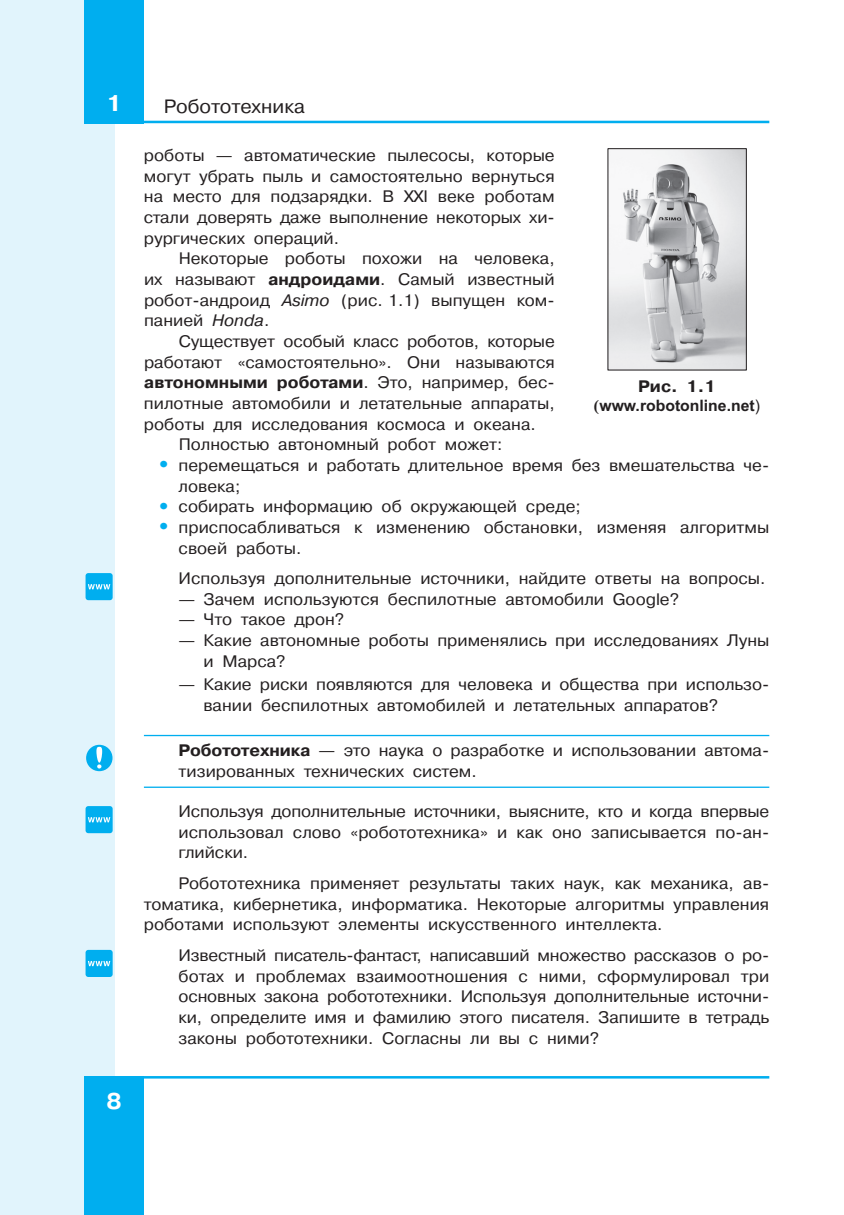
<style>
.page{position:relative;width:844px;height:1215px;background:#fff}
.page>*{position:absolute;margin:0;border:0;box-sizing:border-box;transform-origin:0 0}
.t1{font:700 22.75px "Pragmatica C San Pin";color:#fff}
.t2{font:19.25px "Pragmatica C San Pin";color:#231f20}
.t3{font:16.62px/20.7px "Pragmatica C San Pin";color:#231f20;text-align:justify}
.t4{font:700 16.62px "Pragmatica C San Pin";color:#231f20}
.t5{font:700 15.75px "Arial";color:#231f20}
.s1{font-weight:700}
.s2{font-style:italic}
.s3{font-weight:400}
.s4{font-family:"School Book C San Pin";font-weight:700;font-size:31.5px;color:#00aeef}
.s5{font-family:"School Book C San Pin";font-weight:400}
</style>
<div class="page">
<div style="left:0;top:0;width:114px;height:1214px;background:#e1f4fc"></div>
<div style="left:84px;top:1076px;width:60px;height:138px;background:#00aeef"></div>
<div style="left:84px;top:0;width:60px;height:123px;background:#00aeef"></div>
<hr style="left:84px;top:121px;width:685px;height:2px;background:#00aeef">
<hr style="left:84px;top:1076px;width:685px;height:2px;background:#00aeef">
<hr style="left:144px;top:735px;width:625px;height:1px;background:#00aeef">
<hr style="left:144px;top:786px;width:625px;height:2px;background:#00aeef">
<div style="left:86px;top:573px;width:27px;height:27px;background:#00aeef;border-radius:3px"></div>
<svg style="left:88px;top:584px;width:22px;height:5px"></svg>
<div style="left:86px;top:744px;width:26px;height:27px;background:#00aeef;border-radius:50%"></div>
<svg style="left:96px;top:747px;width:6px;height:21px"></svg>
<div style="left:86px;top:806px;width:27px;height:27px;background:#00aeef;border-radius:3px"></div>
<svg style="left:88px;top:817px;width:22px;height:5px"></svg>
<div style="left:86px;top:950px;width:27px;height:27px;background:#00aeef;border-radius:3px"></div>
<svg style="left:88px;top:961px;width:22px;height:5px"></svg>
<img style="left:609px;top:150px;width:135px;height:218px">
<h1 class="t1" style="left:106px;top:95px;width:17px">1</h1>
<p class="t2" style="left:164px;top:100px;width:143px">Робототехника</p>
<h1 class="t1" style="left:106px;top:1092px;width:17px">8</h1>
<p class="t3" style="left:144px;top:146px;width:412px">роботы — автоматические пылесосы, которые могут убрать пыль и самостоятельно вернуться на место для подзарядки. В XXI веке роботам стали доверять даже выполнение некоторых хи&shy;рургических операций.</p>
<p class="t3" style="left:144px;top:249px;width:412px;text-indent:35px">Некоторые роботы похожи на человека, их называют <span class="s1">андроидами</span>. Самый известный робот- андроид <span class="s2">Asimo</span> (рис. 1.1) выпущен ком&shy;панией <span class="s2">Honda</span>.</p>
<p class="t3" style="left:179px;top:332px;width:377px">Существует особый класс роботов, которые</p>
<p class="t3" style="left:144px;top:353px;width:412px">работают «самостоятельно». Они называются</p>
<p class="t4" style="left:144px;top:376px;width:412px">автономными роботами<span class="s3">. Это, например, бес-</span></p>
<p class="t3" style="left:144px;top:394px;width:412px">пилотные автомобили и летательные аппараты,</p>
<p class="t3" style="left:144px;top:415px;width:393px">роботы для исследования космоса и океана.</p>
<p class="t3" style="left:179px;top:435px;width:325px">Полностью автономный робот может:</p>
<p class="t3" style="left:179px;top:456px;width:592px;text-indent:-26px"><span class="s4">•</span> перемещаться и работать длительное время без вмешательства че&shy;ловека;</p>
<p class="t3" style="left:152px;top:497px;width:430px"><span class="s4">•</span> собирать информацию об окружающей среде;</p>
<p class="t3" style="left:179px;top:518px;width:592px;text-indent:-26px"><span class="s4">•</span> приспосабливаться к изменению обстановки, изменяя алгоритмы своей работы.</p>
<p class="t3" style="left:179px;top:569px;width:588px">Используя дополнительные источники, найдите ответы на вопросы.</p>
<p class="t3" style="left:179px;top:590px;width:502px">— Зачем используются беспилотные автомобили Google?</p>
<p class="t3" style="left:179px;top:610px;width:167px">— Что такое дрон?</p>
<p class="t3" style="left:203px;top:631px;width:567px;text-indent:-25px">— Какие автономные роботы применялись при исследованиях Луны и Марса?</p>
<p class="t3" style="left:203px;top:675px;width:567px;text-indent:-25px">— Какие риски появляются для человека и общества при использо&shy;вании беспилотных автомобилей и летательных аппаратов?</p>
<p class="t3" style="left:179px;top:741px;width:592px"><span class="s1">Робототехника</span> — это наука о разработке и использовании автома&shy;тизированных технических систем.</p>
<p class="t3" style="left:179px;top:802px;width:592px">Используя дополнительные источники, выясните, кто и когда впервые использовал слово «робототехника» и как оно записывается по-ан&shy;глийски.</p>
<p class="t3" style="left:144px;top:874px;width:627px;text-indent:35px">Робототехника применяет результаты таких наук, как механика, ав&shy;томатика, кибернетика, информатика. Некоторые алгоритмы управления роботами используют элементы искусственного интеллекта.</p>
<p class="t3" style="left:178px;top:946px;width:592px">Известный писатель-фантаст, написавший множество рассказов о ро&shy;ботах и проблемах взаимоотношения с ними, сформулировал три основных закона робототехники. Используя дополнительные источни&shy;ки, определите имя и фамилию этого писателя. Запишите в тетрадь законы робототехники. Согласны ли вы с ними?</p>
<p class="t4" style="left:638px;top:380px;width:79px">Рис. 1.1</p>
<p class="t5" style="left:593px;top:396px;width:168px"><span class="s5">(</span>www.robotonline.net<span class="s3">)</span></p>
</div>
